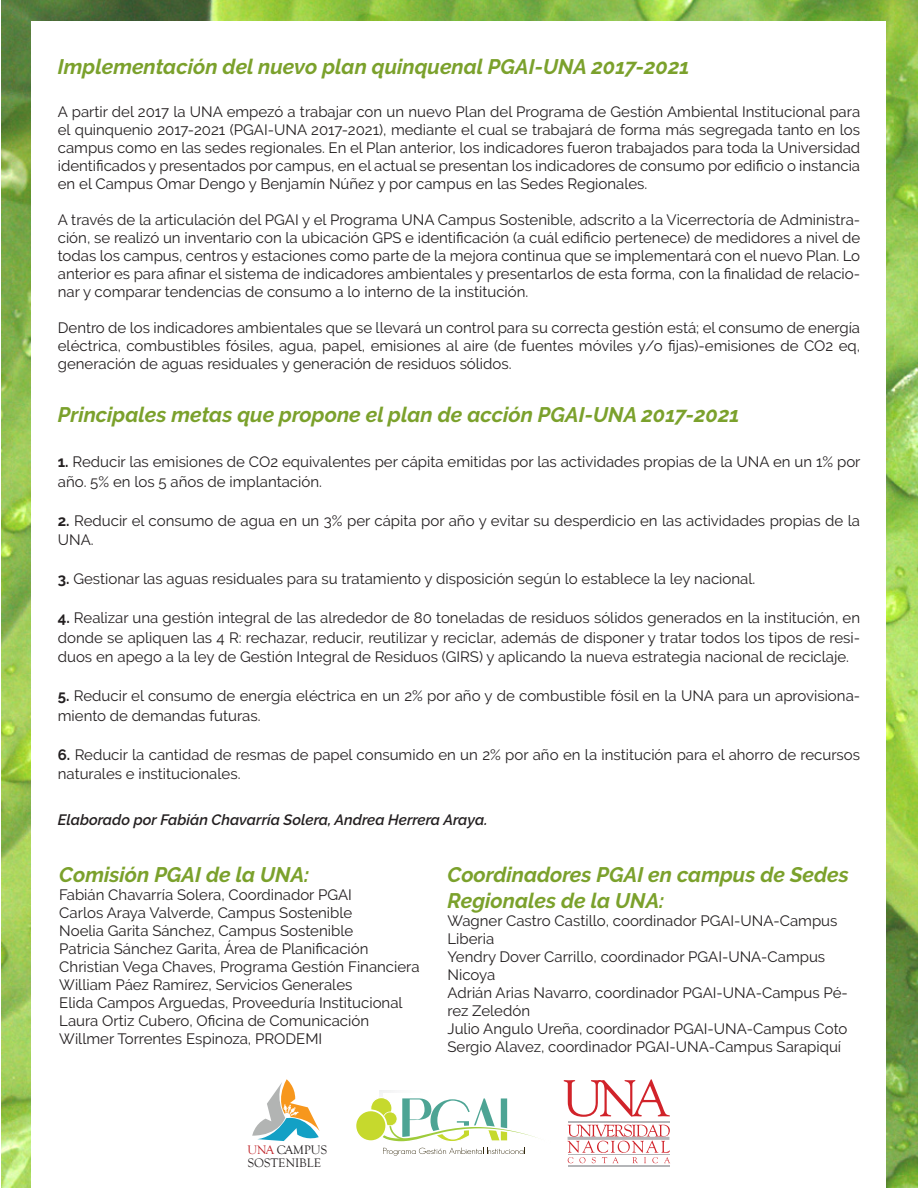
<style>
.page{position:relative;width:918px;height:1188px;background:#fff}
.page>*{position:absolute;margin:0;border:0;box-sizing:border-box;transform-origin:0 0}
.t1{font:italic 700 21px/25.5px "Raleway";color:#7ba12c}
.cuerpo_de_texto{font:15px/18px "Raleway";color:#231f20}
.cuerpo_de_texto-2{font:italic 600 15px "Raleway";color:#231f20}
.t2{font:12.75px/12.9px "Goudy Old Style T";color:#231f20}
.s1{font-weight:700}
.s2{color:#be1f24}
</style>
<div class="page">
<img style="left:1px;top:0;width:917px;height:1188px">
<div style="left:32px;top:22px;width:854px;height:1166px;background:#fff"></div>
<svg style="left:252px;top:1079px;width:68px;height:62px"></svg>
<svg style="left:567px;top:1124px;width:103px;height:39px"></svg>
<hr style="left:568px;top:1137px;width:101px;height:3px;background:#b4b5b8">
<hr style="left:568px;top:1121px;width:101px;height:1px;background:#b4b5b8">
<hr style="left:568px;top:1165px;width:101px;height:2px;background:#b4b5b8">
<hr style="left:568px;top:1155px;width:101px;height:1px;background:#b4b5b8">
<svg style="left:564px;top:1079px;width:106px;height:38px"></svg>
<svg style="left:356px;top:1097px;width:181px;height:59px"></svg>
<p class="t1" style="left:58px;top:54px;width:633px">Implementación del nuevo plan quinquenal PGAI-UNA 2017-2021</p>
<p class="cuerpo_de_texto" style="left:58px;top:103px;width:804px;text-align:justify">A partir del 2017 la UNA empezó a trabajar con un nuevo Plan del Programa de Gestión Ambiental Institucional para el quinquenio 2017-2021 (PGAI-UNA 2017-2021), mediante el cual se trabajará de forma más segregada tanto en los campus como en las sedes regionales. En el Plan anterior, los indicadores fueron trabajados para toda la Universidad identificados y presentados por campus, en el actual se presentan los indicadores de consumo por edificio o instancia en el Campus Omar Dengo y Benjamín Núñez y por campus en las Sedes Regionales.</p>
<p class="cuerpo_de_texto" style="left:58px;top:211px;width:804px;text-align:justify">A través de la articulación del PGAI y el Programa UNA Campus Sostenible, adscrito a la Vicerrectoría de Administra&shy;ción, se realizó un inventario con la ubicación GPS e identificación (a cuál edificio pertenece) de medidores a nivel de todas los campus, centros y estaciones como parte de la mejora continua que se implementará con el nuevo Plan. Lo anterior es para afinar el sistema de indicadores ambientales y presentarlos de esta forma, con la finalidad de relacio&shy;nar y comparar tendencias de consumo a lo interno de la institución.</p>
<p class="cuerpo_de_texto" style="left:58px;top:319px;width:804px;text-align:justify">Dentro de los indicadores ambientales que se llevará un control para su correcta gestión está; el consumo de energía eléctrica, combustibles fósiles, agua, papel, emisiones al aire (de fuentes móviles y/o fijas)-emisiones de CO2 eq, generación de aguas residuales y generación de residuos sólidos.</p>
<p class="t1" style="left:58px;top:402px;width:683px">Principales metas que propone el plan de acción PGAI-UNA 2017-2021</p>
<p class="cuerpo_de_texto" style="left:58px;top:452px;width:804px;line-height:19.5px"><span class="s1">1.</span> Reducir las emisiones de CO2 equivalentes per cápita emitidas por las actividades propias de la UNA en un 1% por año. 5% en los 5 años de implantación.</p>
<p class="cuerpo_de_texto" style="left:58px;top:511px;width:804px;line-height:19.5px"><span class="s1">2.</span> Reducir el consumo de agua en un 3% per cápita por año y evitar su desperdicio en las actividades propias de la<br>UNA.</p>
<p class="cuerpo_de_texto" style="left:58px;top:570px;width:699px"><span class="s1">3.</span> Gestionar las aguas residuales para su tratamiento y disposición según lo establece la ley nacional.</p>
<p class="cuerpo_de_texto" style="left:58px;top:608px;width:804px;line-height:19.5px;text-align:justify"><span class="s1">4.</span> Realizar una gestión integral de las alrededor de 80 toneladas de residuos sólidos generados en la institución, en donde se apliquen las 4 R: rechazar, reducir, reutilizar y reciclar, además de disponer y tratar todos los tipos de resi&shy;duos en apego a la ley de Gestión Integral de Residuos (GIRS) y aplicando la nueva estrategia nacional de reciclaje.</p>
<p class="cuerpo_de_texto" style="left:58px;top:686px;width:804px;line-height:19.5px"><span class="s1">5.</span> Reducir el consumo de energía eléctrica en un 2% por año y de combustible fósil en la UNA para un aprovisiona&shy;miento de demandas futuras.</p>
<p class="cuerpo_de_texto" style="left:58px;top:745px;width:804px;line-height:19.5px"><span class="s1">6.</span> Reducir la cantidad de resmas de papel consumido en un 2% por año en la institución para el ahorro de recursos naturales e institucionales.</p>
<p class="cuerpo_de_texto-2" style="left:58px;top:811px;width:431px">Elaborado por Fabián Chavarría Solera, Andrea Herrera Araya.</p>
<p class="t1" style="left:59px;top:862px;width:252px">Comisión PGAI de la UNA:</p>
<p class="cuerpo_de_texto" style="left:59px;top:886px;width:294px">Fabián Chavarría Solera, Coordinador PGAI</p>
<p class="cuerpo_de_texto" style="left:59px;top:904px;width:295px">Carlos Araya Valverde, Campus Sostenible</p>
<p class="cuerpo_de_texto" style="left:59px;top:922px;width:295px">Noelia Garita Sánchez, Campus Sostenible</p>
<p class="cuerpo_de_texto" style="left:59px;top:940px;width:311px">Patricia Sánchez Garita, Área de Planificación</p>
<p class="cuerpo_de_texto" style="left:59px;top:958px;width:362px">Christian Vega Chaves, Programa Gestión Financiera</p>
<p class="cuerpo_de_texto" style="left:59px;top:976px;width:295px">William Páez Ramírez, Servicios Generales</p>
<p class="cuerpo_de_texto" style="left:59px;top:994px;width:345px">Elida Campos Arguedas, Proveeduría Institucional</p>
<p class="cuerpo_de_texto" style="left:59px;top:1012px;width:311px">Laura Ortiz Cubero, Oficina de Comunicación</p>
<p class="cuerpo_de_texto" style="left:59px;top:1030px;width:264px">Willmer Torrentes Espinoza, PRODEMI</p>
<p class="t1" style="left:448px;top:862px;width:403px">Coordinadores PGAI en campus de Sedes<br>Regionales de la UNA:</p>
<p class="cuerpo_de_texto" style="left:448px;top:911px;width:391px">Wagner Castro Castillo, coordinador PGAI-UNA-Campus<br>Liberia</p>
<p class="cuerpo_de_texto" style="left:448px;top:947px;width:379px">Yendry Dover Carrillo, coordinador PGAI-UNA-Campus<br>Nicoya</p>
<p class="cuerpo_de_texto" style="left:448px;top:983px;width:402px">Adrián Arias Navarro, coordinador PGAI-UNA-Campus Pé&shy;rez Zeledón</p>
<p class="cuerpo_de_texto" style="left:448px;top:1019px;width:401px">Julio Angulo Ureña, coordinador PGAI-UNA-Campus Coto</p>
<p class="cuerpo_de_texto" style="left:448px;top:1037px;width:395px">Sergio Alavez, coordinador PGAI-UNA-Campus Sarapiquí</p>
<p class="t2" style="left:247px;top:1144px;width:81px"><span class="s2">UNA</span> CAMPUS<br>SOSTENIBLE</p>
</div>
